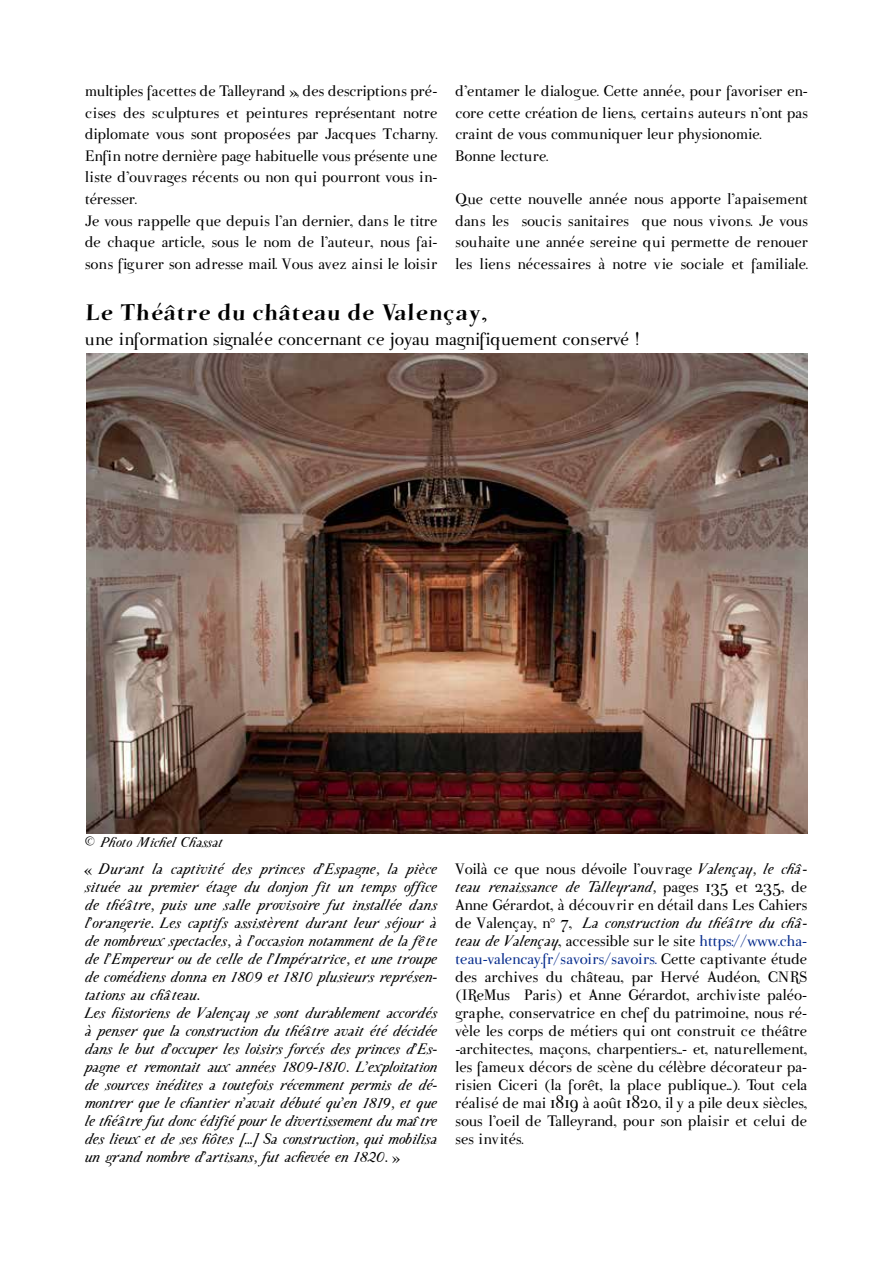
<style>
.page{position:relative;width:893px;height:1263px;background:#fff}
.page>*{position:absolute;margin:0;border:0;box-sizing:border-box;transform-origin:0 0}
.t1{font:27px "Parma Petit Heavy Swinging";color:#000}
.t2{font:21px "Parma Petit";color:#000}
.t3{font:18px/18px "Parma Petit";color:#000}
.t4{font:italic 18px/18px "Parma Petit";letter-spacing:-.01em;color:#000}
.t5{font:italic 16.5px "Parma Petit";color:#000}
.s1{font-style:normal}
.s2{font-style:italic}
.s3{color:#042a8c}
</style>
<div class="page">
<img style="left:86px;top:354px;width:721px;height:480px">
<p class="t3" style="left:85px;top:80px;width:354px;line-height:21.6px">multiples facettes de Talleyrand », des descriptions pré&shy;cises des sculptures et peintures représentant notre diplomate vous sont proposées par Jacques Tcharny.<br>Enfin notre dernière page habituelle vous présente une liste d’ouvrages récents ou non qui pourront vous in&shy;téresser.<br>Je vous rappelle que depuis l’an dernier, dans le titre de chaque article, sous le nom de l’auteur, nous fai&shy;sons figurer son adresse mail. Vous avez ainsi le loisir</p>
<p class="t3" style="left:455px;top:80px;width:354px;line-height:21.6px">d’entamer le dialogue. Cette année, pour favoriser en&shy;core cette création de liens, certains auteurs n’ont pas craint de vous communiquer leur physionomie.<br>Bonne lecture.</p>
<p class="t3" style="left:455px;top:188px;width:354px;line-height:21.6px;text-align:justify">Que cette nouvelle année nous apporte l’apaisement dans les soucis sanitaires que nous vivons. Je vous souhaite une année sereine qui permette de renouer les liens nécessaires à notre vie sociale et familiale.</p>
<h1 class="t1" style="left:85px;top:297px;width:404px">Le Théâtre du château de Valençay,</h1>
<p class="t2" style="left:85px;top:327px;width:555px">une information signalée concernant ce joyau magnifiquement conservé !</p>
<p class="t5" style="left:85px;top:833px;width:140px">© Photo Michel Chassat</p>
<p class="t4" style="left:85px;top:860px;width:354px"><span class="s1">«</span> Durant la captivité des princes d’Espagne, la pièce située au premier étage du donjon fit un temps office de théâtre, puis une salle provisoire fut installée dans l’orangerie. Les captifs assistèrent durant leur séjour à de nombreux spectacles, à l’occasion notamment de la fête de l’Empereur ou de celle de l’Impératrice, et une troupe de comédiens donna en 1809 et 1810 plusieurs représen&shy;tations au château.<br>Les historiens de Valençay se sont durablement accordés à penser que la construction du théâtre avait été décidée dans le but d’occuper les loisirs forcés des princes d’Es&shy;pagne et remontait aux années 1809-1810. L’exploitation de sources inédites a toutefois récemment permis de dé&shy;montrer que le chantier n’avait débuté qu’en 1819, et que le théâtre fut donc édifié pour le divertissement du maître des lieux et de ses hôtes [...] Sa construction, qui mobilisa un grand nombre d’artisans, fut achevée en 1820. <span class="s1">»</span></p>
<p class="t3" style="left:455px;top:860px;width:353px;text-align:justify">Voilà ce que nous dévoile l’ouvrage <span class="s2">Valençay, le châ&shy;teau renaissance de Talleyrand,</span> pages 135 et 235, de Anne Gérardot, à découvrir en détail dans Les Cahiers de Valençay, n° 7, <span class="s2">La construction du théâtre du châ&shy;teau de Valençay</span>, accessible sur le site <span class="s3">https://www.cha&shy;teau-valencay.fr/savoirs/savoirs.</span> Cette captivante étude des archives du château, par Hervé Audéon, CNRS (IReMus Paris) et Anne Gérardot, archiviste paléo&shy;graphe, conservatrice en chef du patrimoine, nous ré&shy;vèle les corps de métiers qui ont construit ce théâtre -architectes, maçons, charpentiers...- et, naturellement, les fameux décors de scène du célèbre décorateur pa&shy;risien Ciceri (la forêt, la place publique...). Tout cela réalisé de mai 1819 à août 1820, il y a pile deux siècles, sous l’oeil de Talleyrand, pour son plaisir et celui de ses invités.</p>
</div>
